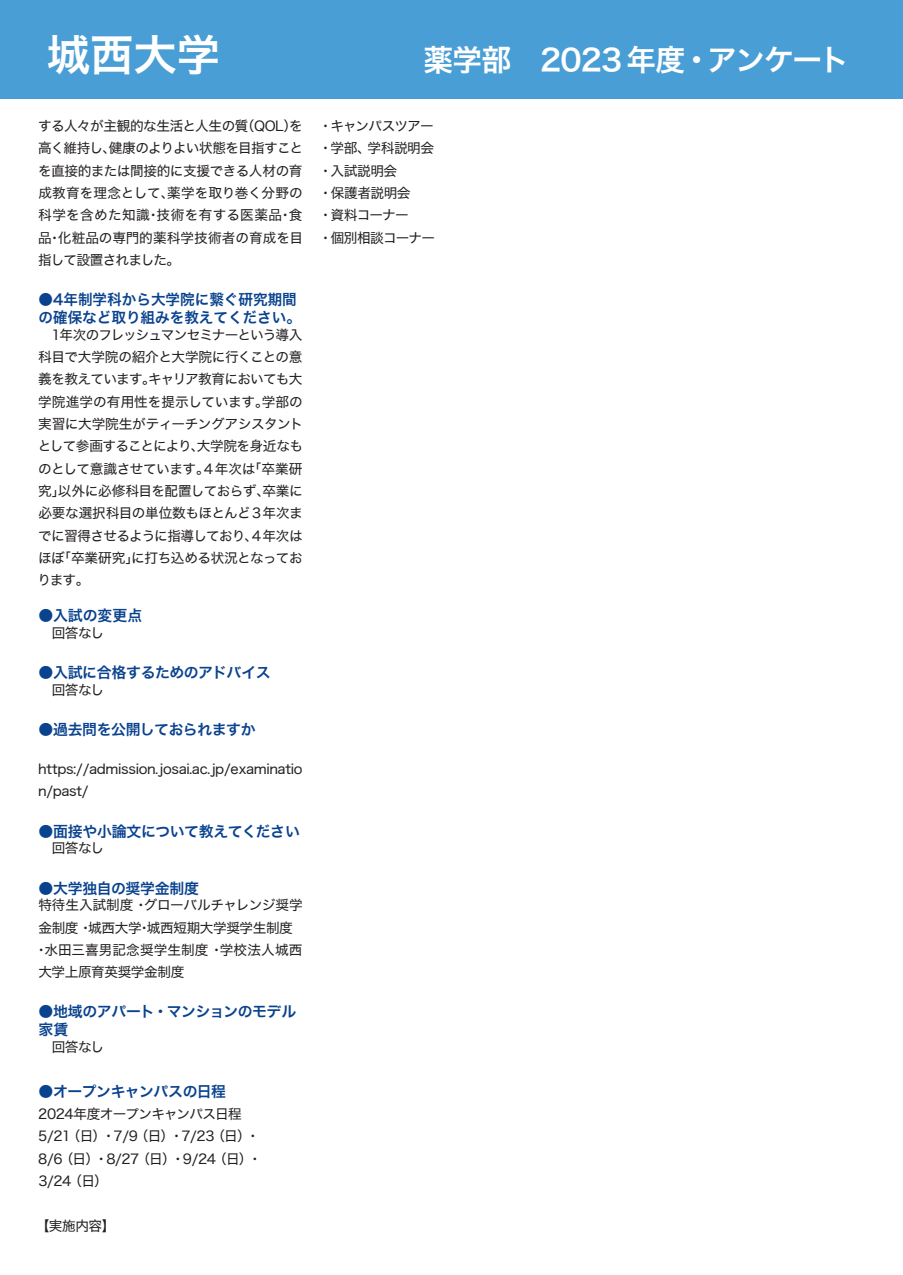
<style>
.page{position:relative;width:903px;height:1275px;background:#fff}
.page>*{position:absolute;margin:0;border:0;box-sizing:border-box;transform-origin:0 0}
.t1{font:43.4px "Hiragino Kaku W6 90 msp RKSJ H";color:#fff}
.t2{font:29.75px "Hiragino Kaku W6 90 msp RKSJ H";letter-spacing:-.03em;color:#fff}
.t3{font:14.88px/17.8px "Hiragino Kaku W6 90 msp RKSJ H";letter-spacing:-.02em;color:#09428e}
.t4{font:14.88px/17.8px "Hiragino Kaku W6 90 msp RKSJ H";color:#09428e}
.t5{font:13.65px/22.4px "Hiragino Kaku W4 90 msp RKSJ H";letter-spacing:-.03em;color:#231f20}
</style>
<div class="page">
<div style="left:0;top:0;width:903px;height:99px;background:#4a9ed6"></div>
<h1 class="t1" style="left:47px;top:33px;width:175px">城西大学</h1>
<h2 class="t2" style="left:423px;top:45px;width:427px">薬学部 2023 年度・アンケート</h2>
<p class="t5" style="left:38px;top:115px;width:266px;text-align:justify">する人々が主観的な生活と人生の質（QOL）を高く維持し、健康のよりよい状態を目指すことを直接的または間接的に支援できる人材の育成教育を理念として、薬学を取り巻く分野の科学を含めた知識・技術を有する医薬品・食品・化粧品の専門的薬科学技術者の育成を目指して設置されました。</p>
<p class="t4" style="left:38px;top:291px;width:264px">●4年制学科から大学院に繋ぐ研究期間の確保など取り組みを教えてください。</p>
<p class="t5" style="left:38px;top:324px;width:267px;text-align:justify">　1年次のフレッシュマンセミナーという導入科目で大学院の紹介と大学院に行くことの意義を教えています。キャリア教育においても大学院進学の有用性を提示しています。学部の実習に大学院生がティーチングアシスタントとして参画することにより、大学院を身近なものとして意識させています。４年次は「卒業研究」以外に必修科目を配置しておらず、卒業に必要な選択科目の単位数もほとんど３年次までに習得させるように指導しており、４年次はほぼ「卒業研究」に打ち込める状況となっております。</p>
<p class="t3" style="left:38px;top:607px;width:105px">●入試の変更点</p>
<p class="t5" style="left:38px;top:622px;width:67px">　回答なし</p>
<p class="t3" style="left:38px;top:664px;width:234px">●入試に合格するためのアドバイス</p>
<p class="t5" style="left:38px;top:679px;width:67px">　回答なし</p>
<p class="t3" style="left:38px;top:721px;width:219px">●過去問を公開しておられますか</p>
<p class="t5" style="left:38px;top:758px;width:266px">https://admission.josai.ac.jp/examinatio n/past/</p>
<p class="t3" style="left:38px;top:823px;width:263px">●面接や小論文について教えてください</p>
<p class="t5" style="left:38px;top:837px;width:67px">　回答なし</p>
<p class="t3" style="left:38px;top:879px;width:162px">●大学独自の奨学金制度</p>
<p class="t5" style="left:34px;top:894px;width:270px">特待生入試制度 ・グローバルチャレンジ奨学金制度 ・城西大学・城西短期大学奨学生制度・水田三喜男記念奨学生制度 ・学校法人城西大学上原育英奨学金制度</p>
<p class="t3" style="left:38px;top:1003px;width:259px">●地域のアパート・マンションのモデル家賃</p>
<p class="t5" style="left:38px;top:1036px;width:67px">　回答なし</p>
<p class="t3" style="left:38px;top:1083px;width:189px">●オープンキャンパスの日程</p>
<p class="t5" style="left:38px;top:1103px;width:225px">2024年度オープンキャンパス日程<br>5/21（日）・7/9（日）・7/23（日）・<br>8/6（日）・8/27（日）・9/24（日）・<br>3/24（日）</p>
<p class="t5" style="left:36px;top:1215px;width:81px">【実施内容】</p>
<p class="t5" style="left:319px;top:115px;width:118px">・キャンパスツアー・学部、学科説明会・入試説明会<br>・保護者説明会<br>・資料コーナー<br>・個別相談コーナー</p>
</div>
